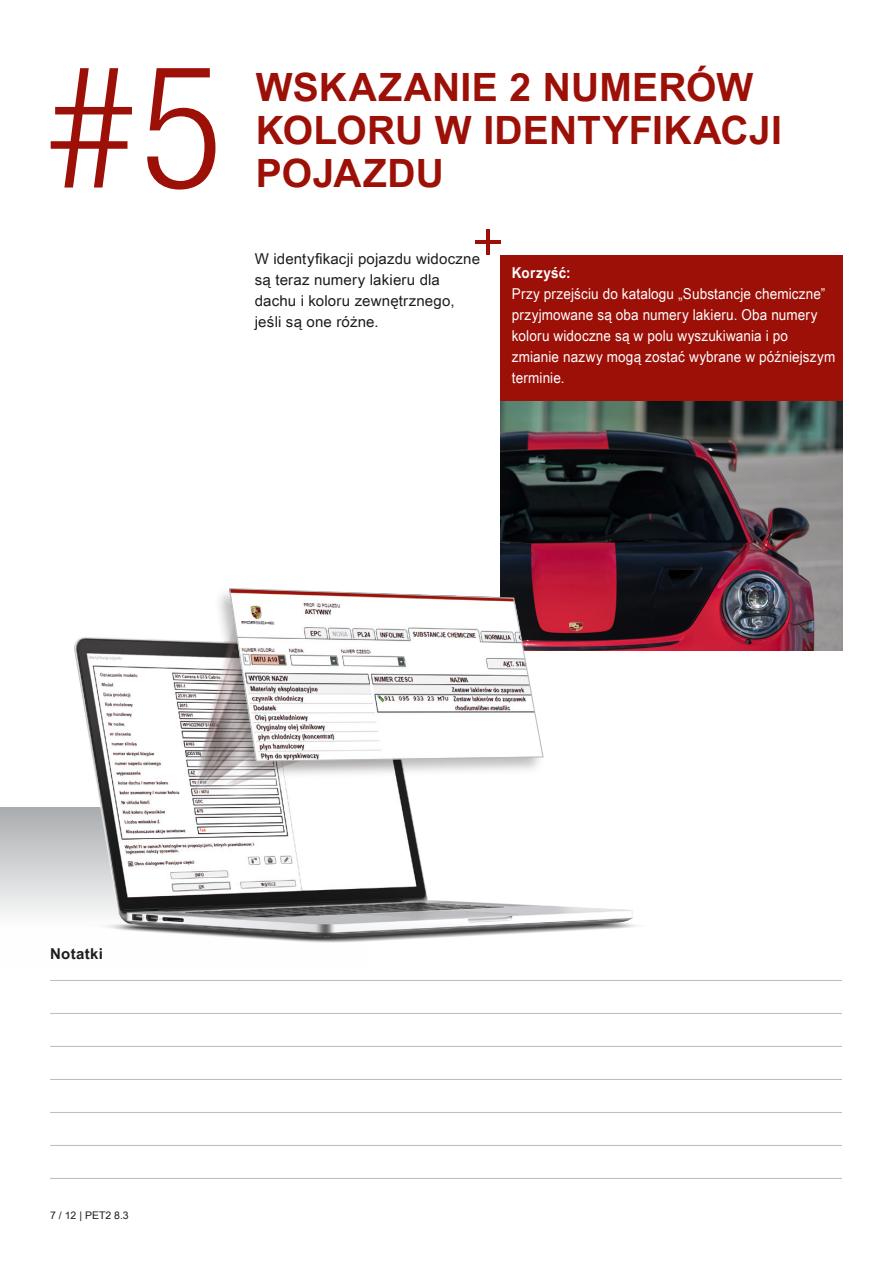
<style>
.page{position:relative;width:893px;height:1263px;background:#fff}
.page>*{position:absolute;margin:0;border:0;box-sizing:border-box;transform-origin:0 0}
.t1{font:300 condensed 171.45px "Helvetica Neue";color:#9c1007}
.t2{font:700 39px/43px "Arial Unicode MS";letter-spacing:.005em;color:#9c1007}
.t3{font:15px/21px "Arial Unicode MS";letter-spacing:.01em;color:#fff;scale:.9 1}
.t4{font:15px/21px "Arial Unicode MS";letter-spacing:.01em;color:#1d1d1b}
.t5{font:700 15px "Arial Unicode MS";letter-spacing:.015em;color:#fff;scale:.9 1}
.t6{font:700 15px "Arial Unicode MS";letter-spacing:.02em;color:#1d1d1b}
.t7{font:10.5px "Arial Unicode MS";color:#1d1d1b}
</style>
<div class="page">
<div style="left:0;top:807px;width:415px;height:160px;background:linear-gradient(to bottom,#aeb1b3,#fff)"></div>
<img style="left:500px;top:401px;width:343px;height:250px">
<img style="left:47px;top:571px;width:623px;height:396px">
<hr style="left:50px;top:980px;width:792px;height:1px;background:#b8bcbf">
<hr style="left:50px;top:1013px;width:792px;height:1px;background:#b8bcbf">
<hr style="left:50px;top:1046px;width:792px;height:1px;background:#b8bcbf">
<hr style="left:50px;top:1079px;width:792px;height:1px;background:#b8bcbf">
<hr style="left:50px;top:1112px;width:792px;height:1px;background:#b8bcbf">
<hr style="left:50px;top:1145px;width:792px;height:1px;background:#b8bcbf">
<hr style="left:50px;top:1178px;width:792px;height:1px;background:#b8bcbf">
<div style="left:500px;top:255px;width:343px;height:146px;background:#9c1007"></div>
<hr style="left:486px;top:230px;width:4px;height:25px;background:#9c1007">
<hr style="left:475px;top:241px;width:25px;height:3px;background:#9c1007">
<svg style="left:229px;top:588px;width:315px;height:174px"></svg>
<h1 class="t1" style="left:50px;top:29px;width:174px">#5</h1>
<h2 class="t2" style="left:256px;top:67px;width:527px">WSKAZANIE 2 NUMERÓW<br>KOLORU W IDENTYFIKACJI<br>POJAZDU</h2>
<p class="t4" style="left:255px;top:248px;width:227px">W identyfikacji pojazdu widoczne są teraz numery lakieru dla dachu i koloru zewnętrznego, jeśli są one różne.</p>
<p class="t5" style="left:512px;top:262px;width:67px">Korzyść:</p>
<p class="t3" style="left:512px;top:283px;width:361px">Przy przejściu do katalogu „Substancje chemiczne” przyjmowane są oba numery lakieru. Oba numery koloru widoczne są w polu wyszukiwania i po zmianie nazwy mogą zostać wybrane w późniejszym terminie.</p>
<p class="t6" style="left:50px;top:943px;width:54px">Notatki</p>
<p class="t7" style="left:50px;top:1208px;width:80px">7 / 12 | PET2 8.3</p>
</div>
